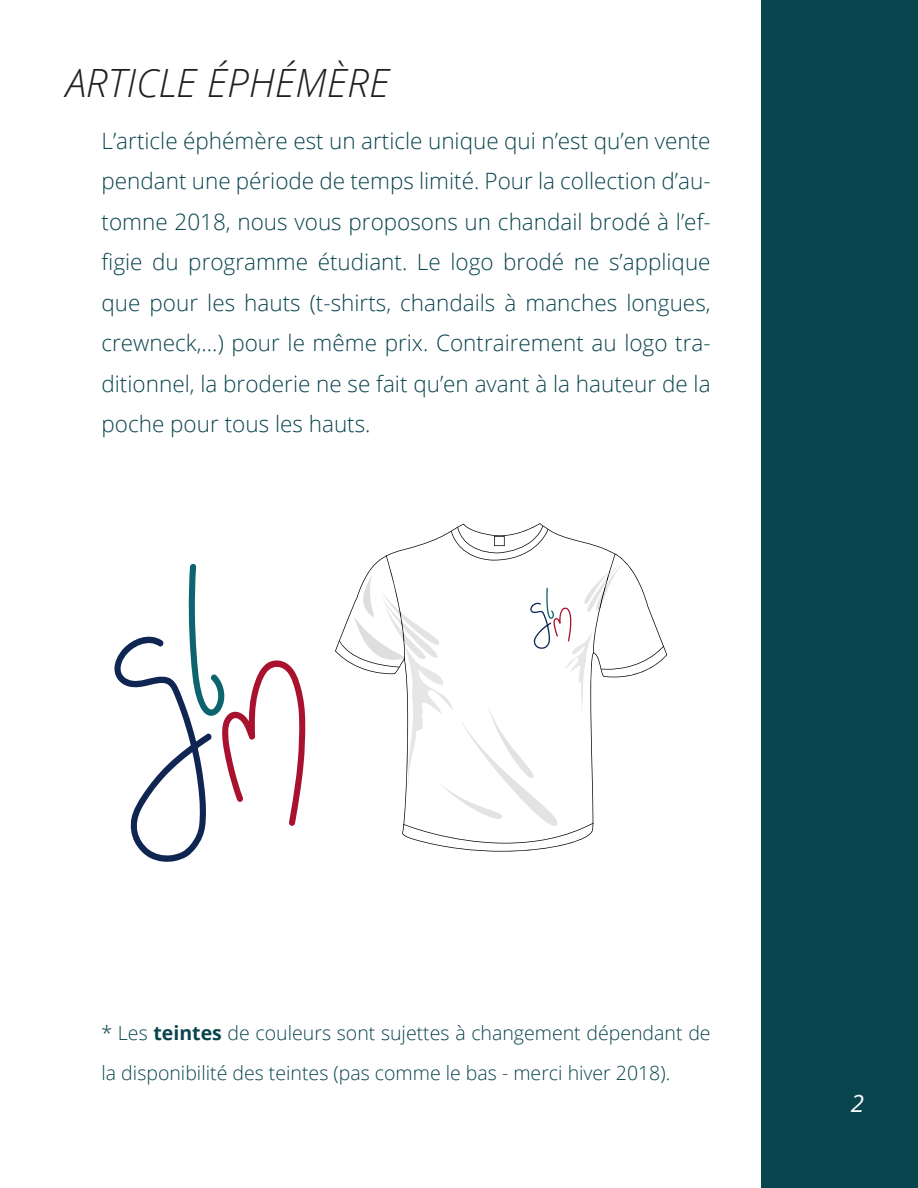
<style>
.page{position:relative;width:918px;height:1188px;background:#fff}
.page>*{position:absolute;margin:0;border:0;box-sizing:border-box;transform-origin:0 0}
.t1{font:italic 300 39px "Open Sans";color:#231f20}
.t2{font:italic 24px "Open Sans";color:#fff}
.t3{font:300 22.5px/40.5px "Open Sans";color:#0a454e;text-align:justify}
.t4{font:300 19.5px/40.5px "Open Sans";color:#0a454e}
.s1{font-weight:700}
</style>
<div class="page">
<div style="left:761px;top:0;width:157px;height:1188px;background:#09454e"></div>
<svg style="left:114px;top:564px;width:191px;height:298px"></svg>
<svg style="left:339px;top:526px;width:325px;height:326px"></svg>
<p class="t1" style="left:66px;top:56px;width:325px">ARTICLE ÉPHÉMÈRE</p>
<p class="t3" style="left:102px;top:120px;width:611px">L’article éphémère est un article unique qui n’est qu’en vente pendant une période de temps limité. Pour la collection d’au&shy;tomne 2018, nous vous proposons un chandail brodé à l’ef&shy;figie du programme étudiant. Le logo brodé ne s’applique que pour les hauts (t-shirts, chandails à manches longues, crewneck,...) pour le même prix. Contrairement au logo tra&shy;ditionnel, la broderie ne se fait qu’en avant à la hauteur de la poche pour tous les hauts.</p>
<p class="t4" style="left:102px;top:1012px;width:611px">* Les <span class="s1">teintes</span> de couleurs sont sujettes à changement dépendant de la disponibilité des teintes (pas comme le bas - merci hiver 2018).</p>
<p class="t2" style="left:851px;top:1087px;width:15px">2</p>
</div>
